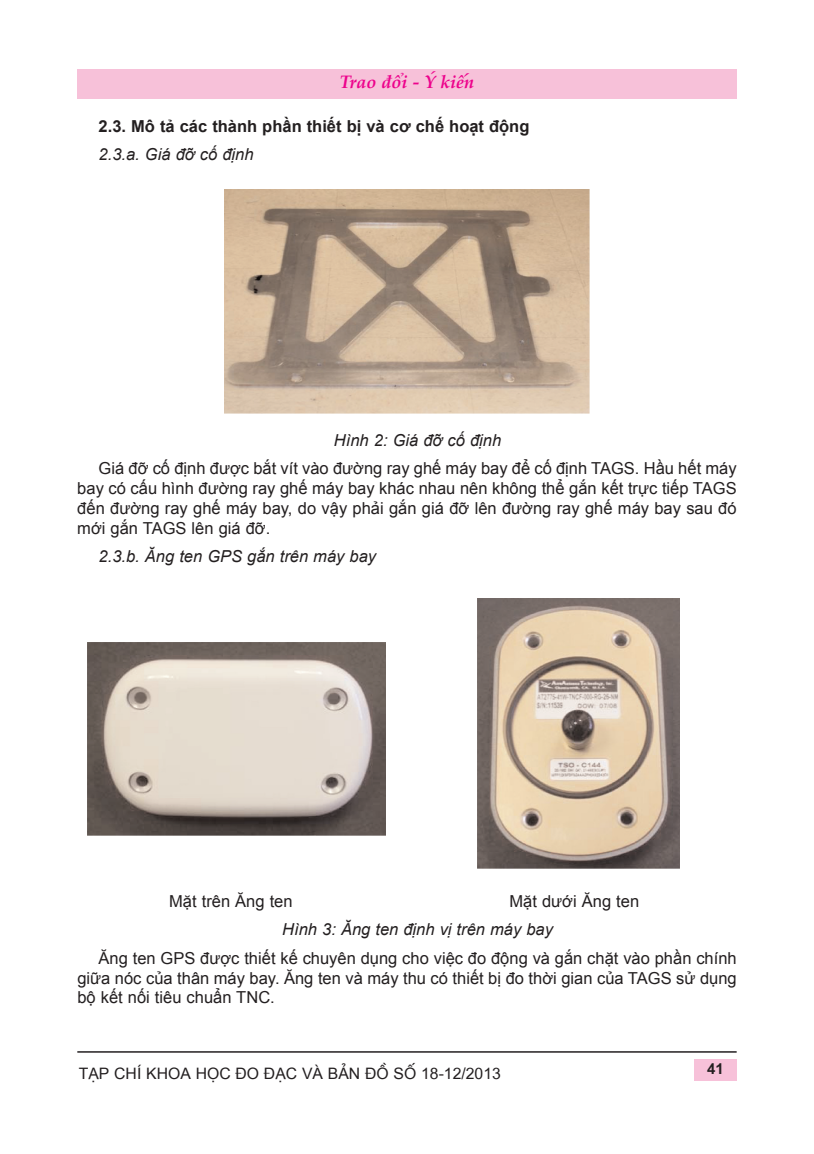
<style>
.page{position:relative;width:814px;height:1154px;background:#fff}
.page>*{position:absolute;margin:0;border:0;box-sizing:border-box;transform-origin:0 0}
.t1{font:italic 700 18px "Palatino Linotype";color:#ed028c}
.t2{font:16.5px/19.8px "Arial";color:#231f20;text-align:justify}
.t3{font:italic 16.5px "Arial";color:#231f20}
.t4{font:700 16.5px "Arial";color:#231f20}
.t5{font:15.75px "Vn Arial H";color:#231f20}
.t6{font:700 15px "Vn Arial";color:#231f20}
</style>
<div class="page">
<div style="left:77px;top:69px;width:659px;height:30px;background:#f7c1d9"></div>
<div style="left:694px;top:1059px;width:42px;height:22px;background:#f7c1d9"></div>
<hr style="left:77px;top:1051px;width:659px;height:1px;background:#231f20">
<img style="left:224px;top:189px;width:365px;height:224px">
<img style="left:88px;top:642px;width:297px;height:193px">
<img style="left:477px;top:599px;width:202px;height:270px">
<p class="t1" style="left:340px;top:75px;width:136px">Trao đổi - Ý kiến</p>
<p class="t4" style="left:99px;top:117px;width:432px">2.3. Mô tả các thành phần thiết bị và cơ chế hoạt động</p>
<p class="t3" style="left:99px;top:145px;width:156px">2.3.a. Giá đỡ cố định</p>
<p class="t3" style="left:334px;top:431px;width:169px">Hình 2: Giá đỡ cố định</p>
<p class="t2" style="left:77px;top:458px;width:661px;text-indent:21px">Giá đỡ cố định được bắt vít vào đường ray ghế máy bay để cố định TAGS. Hầu hết máy bay có cấu hình đường ray ghế máy bay khác nhau nên không thể gắn kết trực tiếp TAGS đến đường ray ghế máy bay, do vậy phải gắn giá đỡ lên đường ray ghế máy bay sau đó mới gắn TAGS lên giá đỡ.</p>
<p class="t3" style="left:99px;top:547px;width:279px">2.3.b. Ăng ten GPS gắn trên máy bay</p>
<p class="t2" style="left:169px;top:891px;width:125px">Mặt trên Ăng ten</p>
<p class="t2" style="left:509px;top:891px;width:131px">Mặt dưới Ăng ten</p>
<p class="t3" style="left:282px;top:920px;width:272px">Hình 3: Ăng ten định vị trên máy bay</p>
<p class="t2" style="left:77px;top:948px;width:661px;text-indent:21px">Ăng ten GPS được thiết kế chuyên dụng cho việc đo động và gắn chặt vào phần chính giữa nóc của thân máy bay. Ăng ten và máy thu có thiết bị đo thời gian của TAGS sử dụng bộ kết nối tiêu chuẩn TNC.</p>
<p class="t5" style="left:79px;top:1064px;width:423px">T¹P CHÝ KHOA HÄC ®O ®¹C VΜ B¶N ®Å SÈ 18-12/2013</p>
<p class="t6" style="left:707px;top:1063px;width:18px">41</p>
</div>
